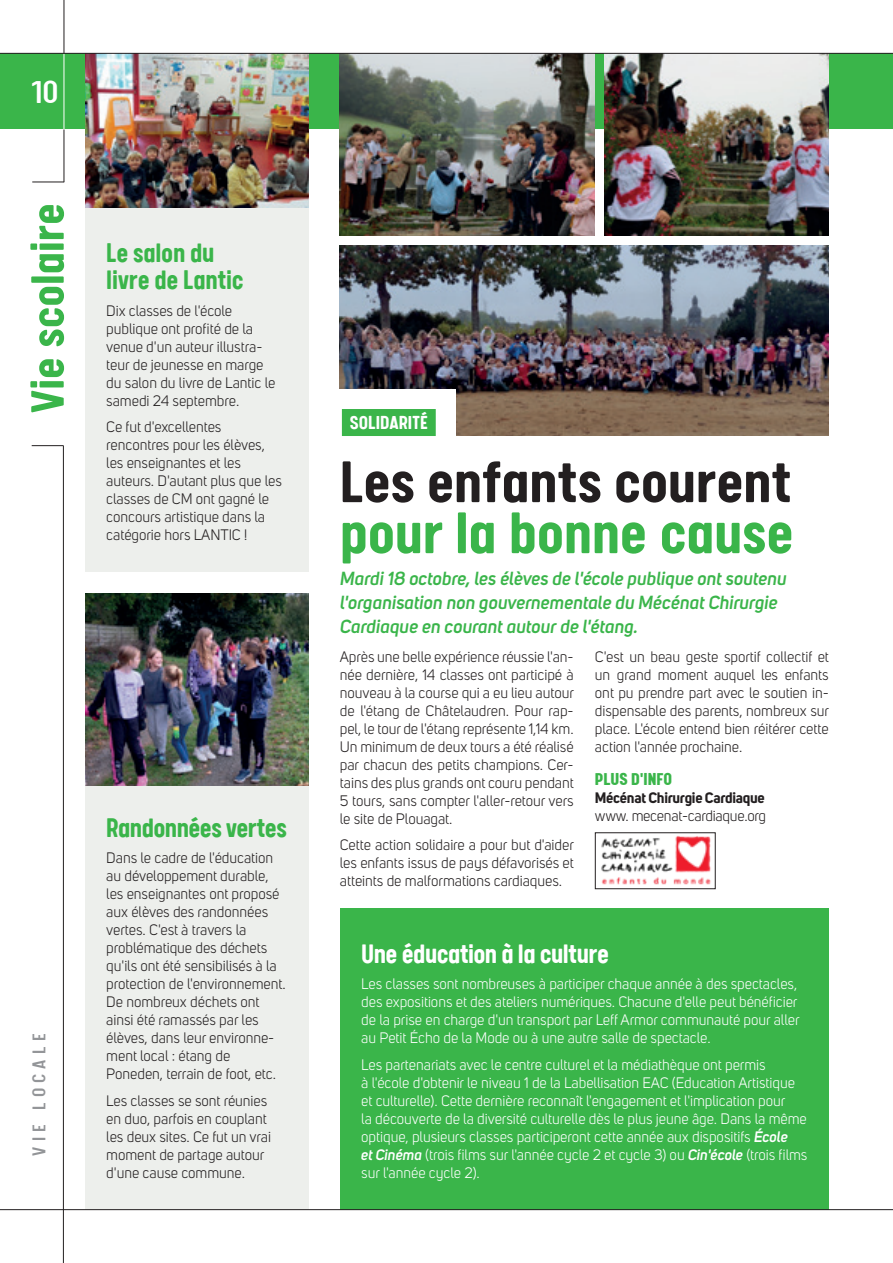
<style>
.page{position:relative;width:893px;height:1263px;background:#fff}
.page>*{position:absolute;margin:0;border:0;box-sizing:border-box;transform-origin:0 0}
.t1{font:700 66px "Calps";color:#231f20}
.t2{font:700 66px "Calps";letter-spacing:-.005em;color:#3ab54a}
.t3{font:700 52.5px "Calps";letter-spacing:-.005em;color:#3ab54a}
.t4{font:500 36px "Calps";color:#fff}
.t5{font:700 30px/27px "Calps";letter-spacing:-.01em;color:#3ab54a;scale:.96 1}
.t6{font:700 30px "Calps";letter-spacing:-.02em;color:#fff;scale:.96 1}
.t7{font:700 21px "Calps";letter-spacing:.005em;color:#fff}
.t8{font:500 21px "Calps";letter-spacing:.25em;color:#939598}
.t9{font:900 19.5px "Calps";color:#3ab54a}
.t10{font:italic 600 18.75px/24px "Uni Sans";color:#3ab54a}
.t11{font:15px/18px "Uni Sans";letter-spacing:-.005em;color:#231f20}
.t12{font:15px/18px "Uni Sans";letter-spacing:-.005em;color:#fff}
.t13{font:700 15px "Uni Sans";letter-spacing:-.02em;color:#231f20}
.s1{font-weight:600;font-style:italic}
</style>
<div class="page">
<div style="left:0;top:54px;width:893px;height:75px;background:#3ab54a"></div>
<div style="left:85px;top:208px;width:223px;height:364px;background:#edefec"></div>
<div style="left:85px;top:782px;width:223px;height:427px;background:#edefec"></div>
<img style="left:85px;top:54px;width:223px;height:154px">
<img style="left:85px;top:593px;width:223px;height:192px">
<hr style="left:64px;top:54px;width:1px;height:76px;background:#fff">
<hr style="left:32px;top:182px;width:32px;height:1px;background:#231f20">
<hr style="left:64px;top:129px;width:1px;height:53px;background:#231f20">
<hr style="left:64px;top:0;width:1px;height:54px;background:#231f20">
<hr style="left:32px;top:445px;width:32px;height:1px;background:#231f20">
<hr style="left:63px;top:446px;width:1px;height:817px;background:#231f20">
<img style="left:340px;top:246px;width:489px;height:190px">
<div style="left:334px;top:389px;width:122px;height:55px;background:#fff"></div>
<div style="left:342px;top:409px;width:94px;height:27px;background:#3ab54a"></div>
<img style="left:340px;top:54px;width:255px;height:181px">
<img style="left:605px;top:54px;width:224px;height:181px">
<img style="left:601px;top:836px;width:110px;height:49px">
<div style="left:595px;top:833px;width:120px;height:56px;border:1px solid #231f20"></div>
<div style="left:340px;top:908px;width:489px;height:301px;background:#3ab54a"></div>
<hr style="left:0;top:53px;width:893px;height:1px;background:#231f20">
<hr style="left:0;top:1209px;width:893px;height:1px;background:#231f20">
<h3 class="t4" style="left:32px;top:71px;width:28px">10</h3>
<h2 class="t3" style="left:16px;top:413px;width:212px;rotate:-90deg">Vie scolaire</h2>
<h3 class="t5" style="left:106px;top:238px;width:145px">Le salon du livre de Lantic</h3>
<p class="t11" style="left:106px;top:301px;width:171px">Dix classes de l'école publique ont profité de la venue d'un auteur illustra&shy;teur de jeunesse en marge du salon du livre de Lantic le samedi 24 septembre.</p>
<p class="t11" style="left:106px;top:418px;width:177px">Ce fut d'excellentes rencontres pour les élèves, les enseignantes et les auteurs. D'autant plus que les classes de CM ont gagné le concours artistique dans la catégorie hors LANTIC !</p>
<h3 class="t8" style="left:27px;top:1156px;width:124px;rotate:-90deg">VIE LOCALE</h3>
<h3 class="t5" style="left:106px;top:812px;width:190px">Randonnées vertes</h3>
<p class="t11" style="left:106px;top:849px;width:181px">Dans le cadre de l'éducation au développement durable, les enseignantes ont proposé aux élèves des randonnées vertes. C'est à travers la problématique des déchets qu'ils ont été sensibilisés à la protection de l'environnement.<br>De nombreux déchets ont ainsi été ramassés par les élèves, dans leur environne&shy;ment local : étang de<br>Poneden, terrain de foot, etc.</p>
<p class="t11" style="left:106px;top:1091px;width:166px">Les classes se sont réunies en duo, parfois en couplant les deux sites. Ce fut un vrai moment de partage autour d'une cause commune.</p>
<h3 class="t7" style="left:350px;top:410px;width:80px">SOLIDARITÉ</h3>
<h1 class="t1" style="left:340px;top:442px;width:453px">Les enfants courent</h1>
<h1 class="t2" style="left:340px;top:493px;width:456px">pour la bonne cause</h1>
<p class="t10" style="left:340px;top:567px;width:448px">Mardi 18 octobre, les élèves de l'école publique ont soutenu l'organisation non gouvernementale du Mécénat Chirurgie<br>Cardiaque en courant autour de l'étang.</p>
<p class="t11" style="left:340px;top:648px;width:236px;text-align:justify">Après une belle expérience réussie l'an&shy;née dernière, 14 classes ont participé à nouveau à la course qui a eu lieu autour de l'étang de Châtelaudren. Pour rap&shy;pel, le tour de l'étang représente 1,14 km.<br>Un minimum de deux tours a été réalisé par chacun des petits champions. Cer&shy;tains des plus grands ont couru pendant 5 tours, sans compter l'aller-retour vers le site de Plouagat.</p>
<p class="t11" style="left:340px;top:836px;width:236px;text-align:justify">Cette action solidaire a pour but d'aider les enfants issus de pays défavorisés et atteints de malformations cardiaques.</p>
<p class="t11" style="left:595px;top:648px;width:236px;text-align:justify">C'est un beau geste sportif collectif et un grand moment auquel les enfants ont pu prendre part avec le soutien in&shy;dispensable des parents, nombreux sur place. L'école entend bien réitérer cette action l'année prochaine.</p>
<h3 class="t9" style="left:595px;top:767px;width:79px">PLUS D'INFO</h3>
<p class="t13" style="left:595px;top:788px;width:171px">Mécénat Chirurgie Cardiaque</p>
<p class="t11" style="left:595px;top:807px;width:173px">www. mecenat-cardiaque.org</p>
<h3 class="t6" style="left:361px;top:935px;width:260px">Une éducation à la culture</h3>
<p class="t12" style="left:361px;top:975px;width:440px">Les classes sont nombreuses à participer chaque année à des spectacles, des expositions et des ateliers numériques. Chacune d'elle peut bénéficier de la prise en charge d'un transport par Leff Armor communauté pour aller au Petit Écho de la Mode ou à une autre salle de spectacle.</p>
<p class="t12" style="left:361px;top:1055px;width:448px">Les partenariats avec le centre culturel et la médiathèque ont permis<br>à l'école d'obtenir le niveau 1 de la Labellisation EAC (Education Artistique et culturelle). Cette dernière reconnaît l'engagement et l'implication pour<br>la découverte de la diversité culturelle dès le plus jeune âge. Dans la même optique, plusieurs classes participeront cette année aux dispositifs <span class="s1">École<br>et Cinéma</span> (trois films sur l'année cycle 2 et cycle 3) ou <span class="s1">Cin'école</span> (trois films sur l'année cycle 2).</p>
</div>
